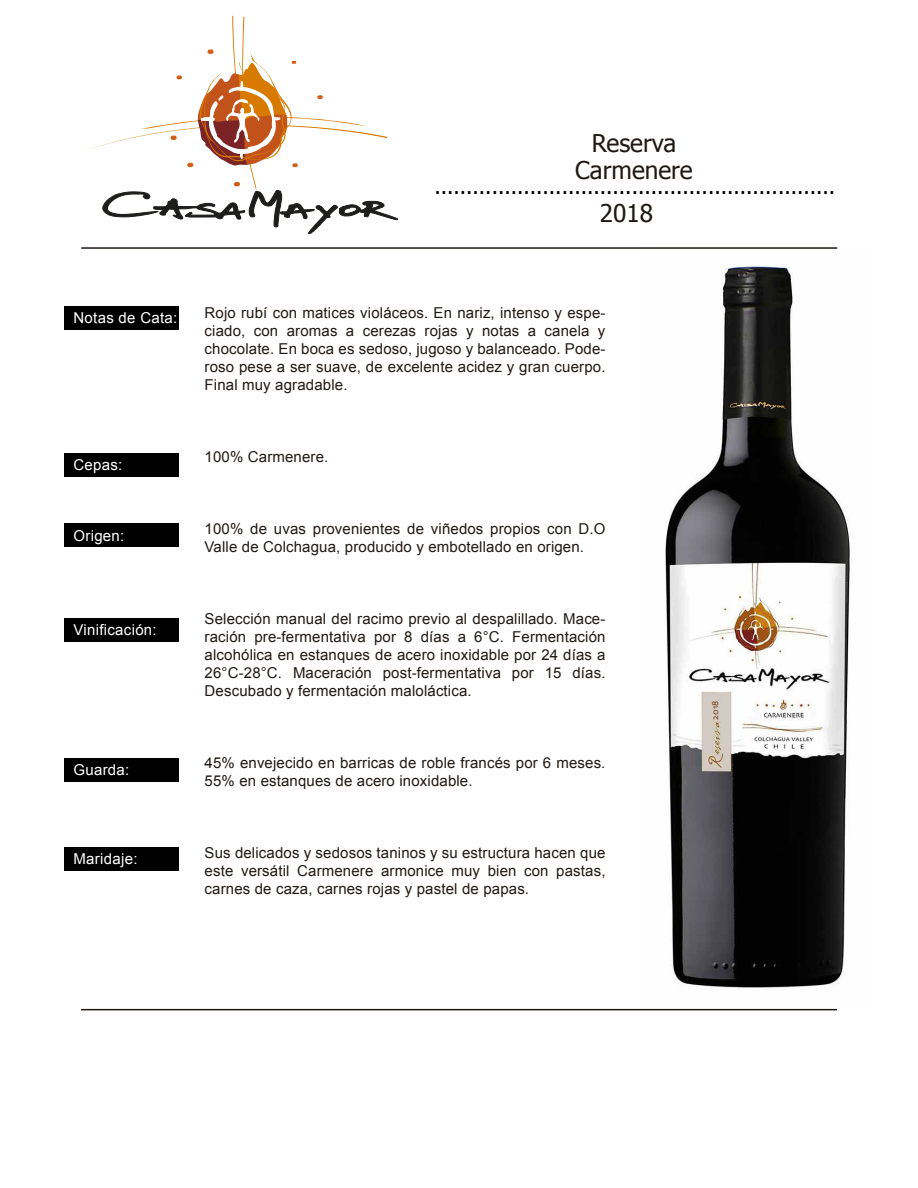
<style>
.page{position:relative;width:918px;height:1188px;background:#fff}
.page>*{position:absolute;margin:0;border:0;box-sizing:border-box;transform-origin:0 0}
.t1{font:24.45px/27px "Tahoma";color:#211915;text-align:center}
.t2{font:21px "Tahoma";color:#000}
.t3{font:15px/18px "Arial";letter-spacing:.01em;color:#211915;text-align:justify}
.t4{font:15px "Arial";letter-spacing:.02em;color:#fff}
.t5{font:9px "Skia";color:#682e00}
</style>
<div class="page">
<img style="left:665px;top:248px;width:185px;height:741px">
<hr style="left:81px;top:247px;width:756px;height:2px;background:#211915">
<hr style="left:81px;top:1009px;width:756px;height:1px;background:#211915">
<div style="left:64px;top:306px;width:115px;height:24px;background:#000"></div>
<div style="left:64px;top:523px;width:115px;height:24px;background:#000"></div>
<div style="left:64px;top:618px;width:115px;height:24px;background:#000"></div>
<div style="left:64px;top:758px;width:115px;height:24px;background:#000"></div>
<div style="left:64px;top:847px;width:115px;height:24px;background:#000"></div>
<div style="left:64px;top:453px;width:115px;height:24px;background:#000"></div>
<svg style="left:88px;top:16px;width:310px;height:219px"></svg>
<h1 class="t1" style="left:575px;top:128px;width:119px">Reserva<br>Carmenere</h1>
<h2 class="t2" style="left:434px;top:172px;width:402px">...............................................................</h2>
<h1 class="t1" style="left:600px;top:198px;width:55px">2018</h1>
<p class="t4" style="left:73px;top:308px;width:105px">Notas de Cata:</p>
<p class="t4" style="left:73px;top:455px;width:51px">Cepas:</p>
<p class="t4" style="left:73px;top:526px;width:52px">Origen:</p>
<p class="t4" style="left:73px;top:620px;width:85px">Vinificación:</p>
<p class="t4" style="left:73px;top:760px;width:57px">Guarda:</p>
<p class="t4" style="left:73px;top:849px;width:66px">Maridaje:</p>
<p class="t3" style="left:205px;top:304px;width:402px">Rojo rubí con matices violáceos. En nariz, intenso y espe&shy;ciado, con aromas a cerezas rojas y notas a canela y chocolate. En boca es sedoso, jugoso y balanceado. Pode&shy;roso pese a ser suave, de excelente acidez y gran cuerpo.<br>Final muy agradable.</p>
<p class="t3" style="left:205px;top:448px;width:125px">100% Carmenere.</p>
<p class="t3" style="left:205px;top:520px;width:402px">100% de uvas provenientes de viñedos propios con D.O<br>Valle de Colchagua, producido y embotellado en origen.</p>
<p class="t3" style="left:205px;top:610px;width:402px">Selección manual del racimo previo al despalillado. Mace&shy;ración pre-fermentativa por 8 días a 6°C. Fermentación alcohólica en estanques de acero inoxidable por 24 días a 26°C-28°C. Maceración post-fermentativa por 15 días.<br>Descubado y fermentación maloláctica.</p>
<p class="t3" style="left:205px;top:754px;width:402px">45% envejecido en barricas de roble francés por 6 meses.<br>55% en estanques de acero inoxidable.</p>
<p class="t3" style="left:205px;top:844px;width:402px">Sus delicados y sedosos taninos y su estructura hacen que este versátil Carmenere armonice muy bien con pastas, carnes de caza, carnes rojas y pastel de papas.</p>
<p class="t5" style="left:710px;top:720px;width:20px;rotate:-90deg">2018</p>
</div>
